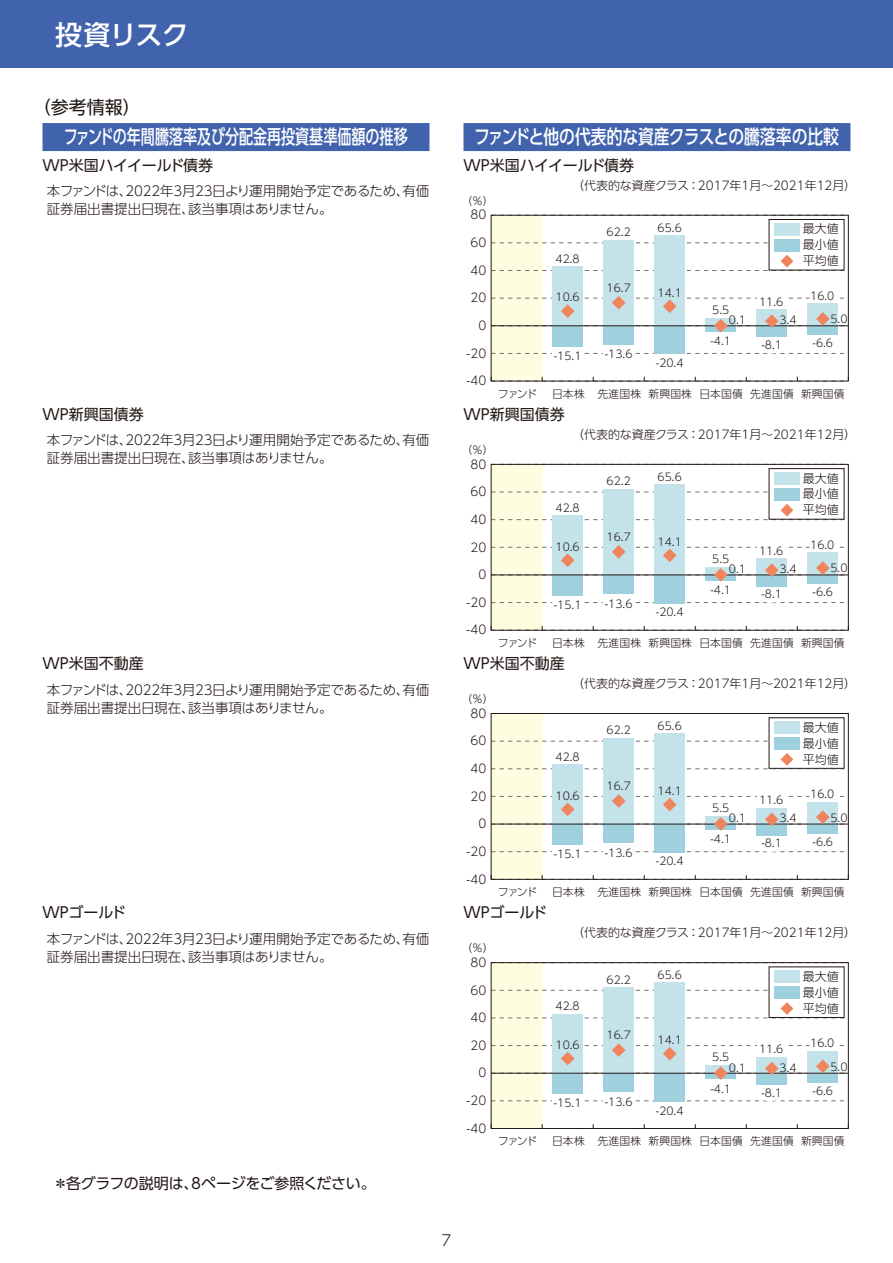
<style>
.page{position:relative;width:893px;height:1263px;background:#fff}
.page>*{position:absolute;margin:0;border:0;box-sizing:border-box;transform-origin:0 0}
.t1{font:500 27px "UD Shin Go Pro";letter-spacing:-.025em;color:#fff}
.t2{font:500 19.5px "UD Shin Go Pro";color:#fff;scale:.72 1}
.t3{font:500 19.5px "UD Shin Go Pro";color:#fff;scale:.81 1}
.t4{font:18px "UD Shin Go Pro";color:#221815}
.t5{font:15px "UD Shin Go Pro";color:#221815}
.t6{font:15px "UD Shin Go Pro";letter-spacing:-.02em;color:#221815}
.t7{font:300 15px "UD Shin Go Pro";color:#221815}
.t8{font:300 13.5px/18px "UD Shin Go Pro";letter-spacing:-.02em;color:#221815}
.t9{font:300 12px/15.9px "UD Shin Go Pro";color:#221815;text-align:justify}
.t10{font:300 10.8px "UD Shin Go Pro";color:#221815}
</style>
<div class="page">
<div style="left:0;top:0;width:893px;height:68px;background:#4163ad"></div>
<svg style="left:43px;top:123px;width:807px;height:28px;background:#4969b0"></svg>
<div style="left:491px;top:215px;width:51px;height:166px;background:#fffddf"></div>
<svg style="left:491px;top:377px;width:358px;height:5px"></svg>
<svg style="left:491px;top:215px;width:357px;height:143px"></svg>
<div style="left:491px;top:464px;width:51px;height:166px;background:#fffddf"></div>
<svg style="left:491px;top:626px;width:358px;height:5px"></svg>
<svg style="left:491px;top:464px;width:357px;height:143px"></svg>
<div style="left:491px;top:713px;width:51px;height:166px;background:#fffddf"></div>
<svg style="left:541px;top:875px;width:257px;height:3px"></svg>
<svg style="left:491px;top:713px;width:357px;height:143px"></svg>
<div style="left:491px;top:963px;width:51px;height:165px;background:#fffddf"></div>
<svg style="left:541px;top:1124px;width:257px;height:3px"></svg>
<svg style="left:491px;top:962px;width:357px;height:143px"></svg>
<h1 class="t1" style="left:55px;top:13px;width:135px">投資リスク</h1>
<h3 class="t4" style="left:33px;top:92px;width:109px">（参考情報）</h3>
<h2 class="t2" style="left:64px;top:121px;width:479px">ファンドの年間騰落率及び分配金再投資基準価額の推移</h2>
<h2 class="t3" style="left:474px;top:121px;width:452px">ファンドと他の代表的な資産クラスとの騰落率の比較</h2>
<h3 class="t5" style="left:43px;top:153px;width:172px">WP米国ハイイールド債券</h3>
<h3 class="t5" style="left:463px;top:153px;width:172px">WP米国ハイイールド債券</h3>
<p class="t8" style="left:47px;top:182px;width:384px">本ファンドは、2022年3月23日より運用開始予定であるため、有価証券届出書提出日現在、該当事項はありません。</p>
<p class="t9" style="left:572px;top:177px;width:286px">（代表的な資産クラス：2017年1月～2021年12月）</p>
<p class="t9" style="left:803px;top:220px;width:37px">最大値最小値平均値</p>
<p class="t10" style="left:461px;top:192px;width:34px">（％）</p>
<p class="t9" style="left:470px;top:207px;width:17px">80</p>
<p class="t9" style="left:470px;top:234px;width:17px">60</p>
<p class="t9" style="left:470px;top:262px;width:17px">40</p>
<p class="t9" style="left:470px;top:289px;width:17px">20</p>
<p class="t9" style="left:478px;top:317px;width:9px">0</p>
<p class="t9" style="left:467px;top:345px;width:21px">-20</p>
<p class="t9" style="left:467px;top:372px;width:21px">-40</p>
<p class="t10" style="left:607px;top:223px;width:26px">62.2</p>
<p class="t10" style="left:658px;top:219px;width:26px">65.6</p>
<p class="t10" style="left:556px;top:250px;width:26px">42.8</p>
<p class="t10" style="left:607px;top:279px;width:26px">16.7</p>
<p class="t10" style="left:658px;top:284px;width:26px">14.1</p>
<p class="t10" style="left:810px;top:287px;width:26px">16.0</p>
<p class="t10" style="left:556px;top:289px;width:26px">10.6</p>
<p class="t10" style="left:759px;top:293px;width:26px">11.6</p>
<p class="t10" style="left:761px;top:336px;width:22px">-8.1</p>
<p class="t10" style="left:712px;top:301px;width:19px">5.5</p>
<p class="t10" style="left:729px;top:311px;width:19px">0.1</p>
<p class="t10" style="left:780px;top:311px;width:19px">3.4</p>
<p class="t10" style="left:830px;top:310px;width:19px">5.0</p>
<p class="t10" style="left:710px;top:332px;width:22px">-4.1</p>
<p class="t10" style="left:813px;top:334px;width:22px">-6.6</p>
<p class="t10" style="left:554px;top:347px;width:29px">-15.1</p>
<p class="t10" style="left:605px;top:346px;width:29px">-13.6</p>
<p class="t10" style="left:656px;top:354px;width:29px">-20.4</p>
<p class="t10" style="left:498px;top:385px;width:41px">ファンド</p>
<p class="t10" style="left:552px;top:385px;width:294px">日本株 先進国株 新興国株 日本国債 先進国債 新興国債</p>
<h3 class="t5" style="left:43px;top:402px;width:103px">WP新興国債券</h3>
<h3 class="t5" style="left:463px;top:402px;width:103px">WP新興国債券</h3>
<p class="t8" style="left:47px;top:431px;width:384px">本ファンドは、2022年3月23日より運用開始予定であるため、有価証券届出書提出日現在、該当事項はありません。</p>
<p class="t9" style="left:572px;top:426px;width:286px">（代表的な資産クラス：2017年1月～2021年12月）</p>
<p class="t9" style="left:803px;top:470px;width:37px">最大値最小値平均値</p>
<p class="t10" style="left:461px;top:441px;width:34px">（％）</p>
<p class="t9" style="left:470px;top:456px;width:17px">80</p>
<p class="t9" style="left:470px;top:483px;width:17px">60</p>
<p class="t9" style="left:470px;top:511px;width:17px">40</p>
<p class="t9" style="left:470px;top:539px;width:17px">20</p>
<p class="t9" style="left:478px;top:566px;width:9px">0</p>
<p class="t9" style="left:467px;top:594px;width:21px">-20</p>
<p class="t9" style="left:467px;top:621px;width:21px">-40</p>
<p class="t10" style="left:607px;top:472px;width:26px">62.2</p>
<p class="t10" style="left:658px;top:468px;width:26px">65.6</p>
<p class="t10" style="left:556px;top:499px;width:26px">42.8</p>
<p class="t10" style="left:607px;top:528px;width:26px">16.7</p>
<p class="t10" style="left:658px;top:533px;width:26px">14.1</p>
<p class="t10" style="left:810px;top:536px;width:26px">16.0</p>
<p class="t10" style="left:556px;top:538px;width:26px">10.6</p>
<p class="t10" style="left:759px;top:542px;width:26px">11.6</p>
<p class="t10" style="left:761px;top:585px;width:22px">-8.1</p>
<p class="t10" style="left:712px;top:550px;width:19px">5.5</p>
<p class="t10" style="left:729px;top:560px;width:19px">0.1</p>
<p class="t10" style="left:780px;top:560px;width:19px">3.4</p>
<p class="t10" style="left:830px;top:559px;width:19px">5.0</p>
<p class="t10" style="left:710px;top:581px;width:22px">-4.1</p>
<p class="t10" style="left:813px;top:583px;width:22px">-6.6</p>
<p class="t10" style="left:554px;top:596px;width:29px">-15.1</p>
<p class="t10" style="left:605px;top:595px;width:29px">-13.6</p>
<p class="t10" style="left:656px;top:603px;width:29px">-20.4</p>
<p class="t10" style="left:498px;top:634px;width:41px">ファンド</p>
<p class="t10" style="left:552px;top:634px;width:294px">日本株 先進国株 新興国株 日本国債 先進国債 新興国債</p>
<h3 class="t5" style="left:43px;top:651px;width:103px">WP米国不動産</h3>
<h3 class="t5" style="left:463px;top:651px;width:103px">WP米国不動産</h3>
<p class="t8" style="left:47px;top:680px;width:384px">本ファンドは、2022年3月23日より運用開始予定であるため、有価証券届出書提出日現在、該当事項はありません。</p>
<p class="t9" style="left:572px;top:675px;width:286px">（代表的な資産クラス：2017年1月～2021年12月）</p>
<p class="t9" style="left:803px;top:719px;width:37px">最大値最小値平均値</p>
<p class="t10" style="left:461px;top:690px;width:34px">（％）</p>
<p class="t9" style="left:470px;top:705px;width:17px">80</p>
<p class="t9" style="left:470px;top:732px;width:17px">60</p>
<p class="t9" style="left:470px;top:760px;width:17px">40</p>
<p class="t9" style="left:470px;top:788px;width:17px">20</p>
<p class="t9" style="left:478px;top:815px;width:9px">0</p>
<p class="t9" style="left:467px;top:843px;width:21px">-20</p>
<p class="t9" style="left:467px;top:871px;width:21px">-40</p>
<p class="t10" style="left:607px;top:722px;width:26px">62.2</p>
<p class="t10" style="left:658px;top:717px;width:26px">65.6</p>
<p class="t10" style="left:556px;top:748px;width:26px">42.8</p>
<p class="t10" style="left:607px;top:777px;width:26px">16.7</p>
<p class="t10" style="left:658px;top:782px;width:26px">14.1</p>
<p class="t10" style="left:810px;top:785px;width:26px">16.0</p>
<p class="t10" style="left:556px;top:787px;width:26px">10.6</p>
<p class="t10" style="left:759px;top:791px;width:26px">11.6</p>
<p class="t10" style="left:761px;top:835px;width:22px">-8.1</p>
<p class="t10" style="left:712px;top:799px;width:19px">5.5</p>
<p class="t10" style="left:729px;top:809px;width:19px">0.1</p>
<p class="t10" style="left:780px;top:809px;width:19px">3.4</p>
<p class="t10" style="left:830px;top:809px;width:19px">5.0</p>
<p class="t10" style="left:710px;top:830px;width:22px">-4.1</p>
<p class="t10" style="left:813px;top:833px;width:22px">-6.6</p>
<p class="t10" style="left:554px;top:845px;width:29px">-15.1</p>
<p class="t10" style="left:605px;top:844px;width:29px">-13.6</p>
<p class="t10" style="left:656px;top:853px;width:29px">-20.4</p>
<p class="t10" style="left:498px;top:883px;width:41px">ファンド</p>
<p class="t10" style="left:552px;top:883px;width:294px">日本株 先進国株 新興国株 日本国債 先進国債 新興国債</p>
<h3 class="t5" style="left:43px;top:900px;width:85px">WPゴールド</h3>
<h3 class="t5" style="left:463px;top:900px;width:85px">WPゴールド</h3>
<p class="t8" style="left:47px;top:929px;width:384px">本ファンドは、2022年3月23日より運用開始予定であるため、有価証券届出書提出日現在、該当事項はありません。</p>
<p class="t9" style="left:572px;top:924px;width:286px">（代表的な資産クラス：2017年1月～2021年12月）</p>
<p class="t9" style="left:803px;top:968px;width:37px">最大値最小値平均値</p>
<p class="t10" style="left:461px;top:939px;width:34px">（％）</p>
<p class="t9" style="left:470px;top:954px;width:17px">80</p>
<p class="t9" style="left:470px;top:981px;width:17px">60</p>
<p class="t9" style="left:470px;top:1009px;width:17px">40</p>
<p class="t9" style="left:470px;top:1037px;width:17px">20</p>
<p class="t9" style="left:478px;top:1064px;width:9px">0</p>
<p class="t9" style="left:467px;top:1092px;width:21px">-20</p>
<p class="t9" style="left:467px;top:1120px;width:21px">-40</p>
<p class="t10" style="left:607px;top:971px;width:26px">62.2</p>
<p class="t10" style="left:658px;top:967px;width:26px">65.6</p>
<p class="t10" style="left:556px;top:997px;width:26px">42.8</p>
<p class="t10" style="left:607px;top:1026px;width:26px">16.7</p>
<p class="t10" style="left:658px;top:1031px;width:26px">14.1</p>
<p class="t10" style="left:810px;top:1034px;width:26px">16.0</p>
<p class="t10" style="left:556px;top:1036px;width:26px">10.6</p>
<p class="t10" style="left:759px;top:1040px;width:26px">11.6</p>
<p class="t10" style="left:761px;top:1084px;width:22px">-8.1</p>
<p class="t10" style="left:712px;top:1048px;width:19px">5.5</p>
<p class="t10" style="left:729px;top:1059px;width:19px">0.1</p>
<p class="t10" style="left:780px;top:1059px;width:19px">3.4</p>
<p class="t10" style="left:830px;top:1058px;width:19px">5.0</p>
<p class="t10" style="left:710px;top:1080px;width:22px">-4.1</p>
<p class="t10" style="left:813px;top:1082px;width:22px">-6.6</p>
<p class="t10" style="left:554px;top:1094px;width:29px">-15.1</p>
<p class="t10" style="left:605px;top:1093px;width:29px">-13.6</p>
<p class="t10" style="left:656px;top:1102px;width:29px">-20.4</p>
<h3 class="t6" style="left:53px;top:1171px;width:324px">＊各グラフの説明は、8ページをご参照ください。</h3>
<h3 class="t7" style="left:442px;top:1228px;width:11px">7</h3>
<p class="t10" style="left:498px;top:1132px;width:41px">ファンド</p>
<p class="t10" style="left:552px;top:1132px;width:294px">日本株 先進国株 新興国株 日本国債 先進国債 新興国債</p>
</div>
